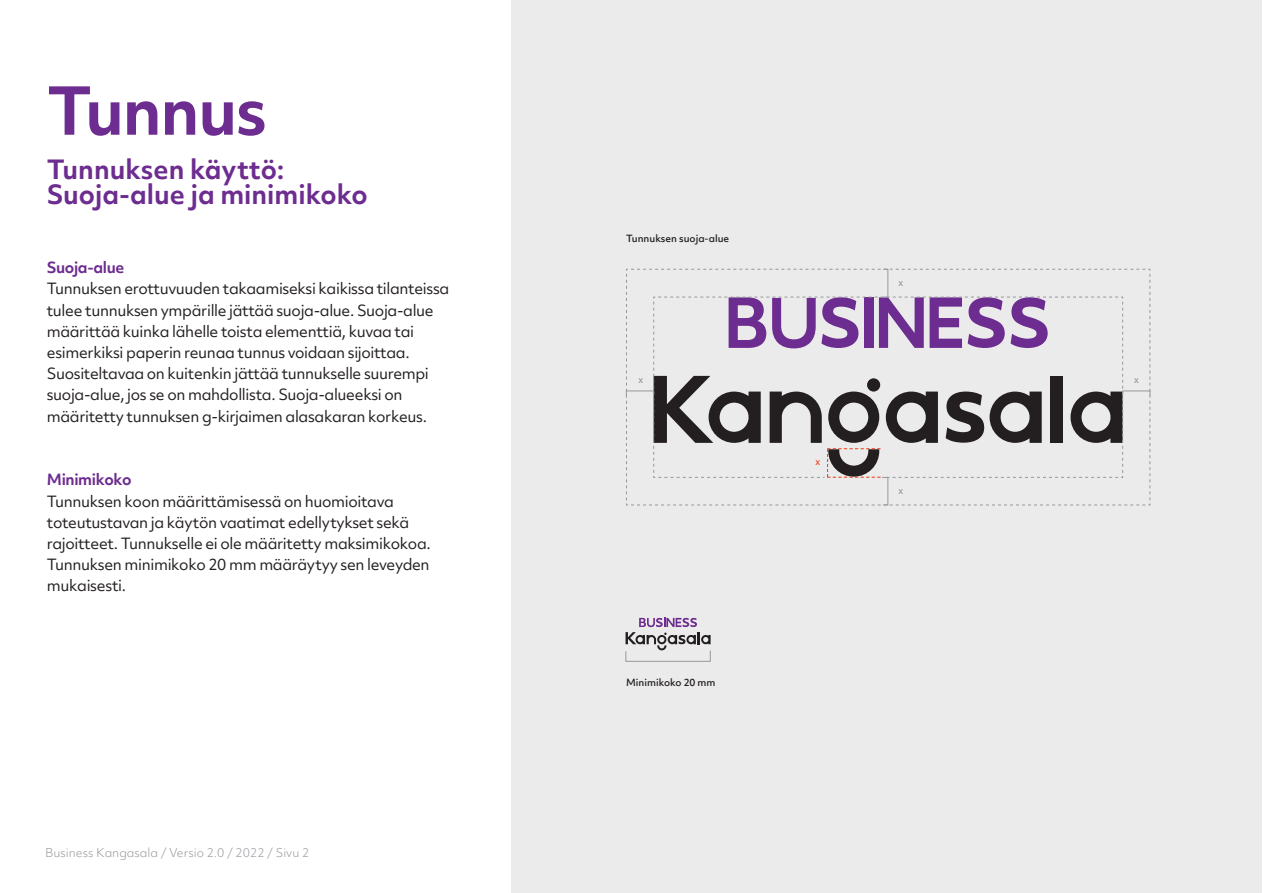
<style>
.page{position:relative;width:1263px;height:893px;background:#fff}
.page>*{position:absolute;margin:0;border:0;box-sizing:border-box;transform-origin:0 0}
.t1{font:700 63.6px "Objektiv Mk 2";letter-spacing:-.025em;color:#6d2c8f}
.t2{font:700 25.5px/25.5px "Objektiv Mk 2";color:#6d2c8f}
.t3{font:14.85px/21.1px "Objektiv Mk 2";letter-spacing:-.025em;color:#231f20}
.t4{font:700 14.85px "Objektiv Mk 2";letter-spacing:-.025em;color:#6d2c8f}
.t5{font:300 11.7px "Objektiv Mk 2";color:#97989d}
.t6{font:500 9.6px "Objektiv Mk 2";color:#231f20}
.t7{font:700 6.15px "Objektiv Mk 2";color:#97989d}
.t8{font:700 6.15px "Objektiv Mk 2";color:#e84824}
</style>
<div class="page">
<div style="left:511px;top:0;width:750px;height:893px;background:#ecebec"></div>
<svg style="left:626px;top:269px;width:524px;height:237px"></svg>
<div style="left:1122px;top:391px;width:28px;height:5px;border:1px solid #97989d"></div>
<div style="left:883px;top:477px;width:5px;height:28px;border:1px solid #97989d"></div>
<svg style="left:625px;top:618px;width:86px;height:44px"></svg>
<h1 class="t1" style="left:47px;top:66px;width:222px">Tunnus</h1>
<h2 class="t2" style="left:47px;top:156px;width:322px">Tunnuksen käyttö:<br>Suoja-alue ja minimikoko</h2>
<p class="t4" style="left:47px;top:257px;width:79px">Suoja-alue</p>
<p class="t3" style="left:47px;top:278px;width:404px">Tunnuksen erottuvuuden takaamiseksi kaikissa tilanteissa tulee tunnuksen ympärille jättää suoja-alue. Suoja-alue määrittää kuinka lähelle toista elementtiä, kuvaa tai esimerkiksi paperin reunaa tunnus voidaan sijoittaa.<br>Suositeltavaa on kuitenkin jättää tunnukselle suurempi suoja-alue, jos se on mahdollista. Suoja-alueeksi on määritetty tunnuksen g-kirjaimen alasakaran korkeus.</p>
<p class="t4" style="left:47px;top:469px;width:86px">Minimikoko</p>
<p class="t3" style="left:47px;top:490px;width:385px">Tunnuksen koon määrittämisessä on huomioitava toteutustavan ja käytön vaatimat edellytykset sekä rajoitteet. Tunnukselle ei ole määritetty maksimikokoa.<br>Tunnuksen minimikoko 20 mm määräytyy sen leveyden mukaisesti.</p>
<p class="t5" style="left:45px;top:845px;width:266px">Business Kangasala / Versio 2.0 / 2022 / Sivu 2</p>
<p class="t6" style="left:626px;top:231px;width:105px">Tunnuksen suoja-alue</p>
<p class="t7" style="left:638px;top:377px;width:6px">X</p>
<p class="t6" style="left:626px;top:676px;width:91px">Minimikoko 20 mm</p>
<p class="t8" style="left:815px;top:458px;width:6px">X</p>
<p class="t7" style="left:899px;top:279px;width:6px">X</p>
<p class="t7" style="left:899px;top:487px;width:6px">X</p>
<p class="t7" style="left:1134px;top:377px;width:6px">X</p>
</div>
